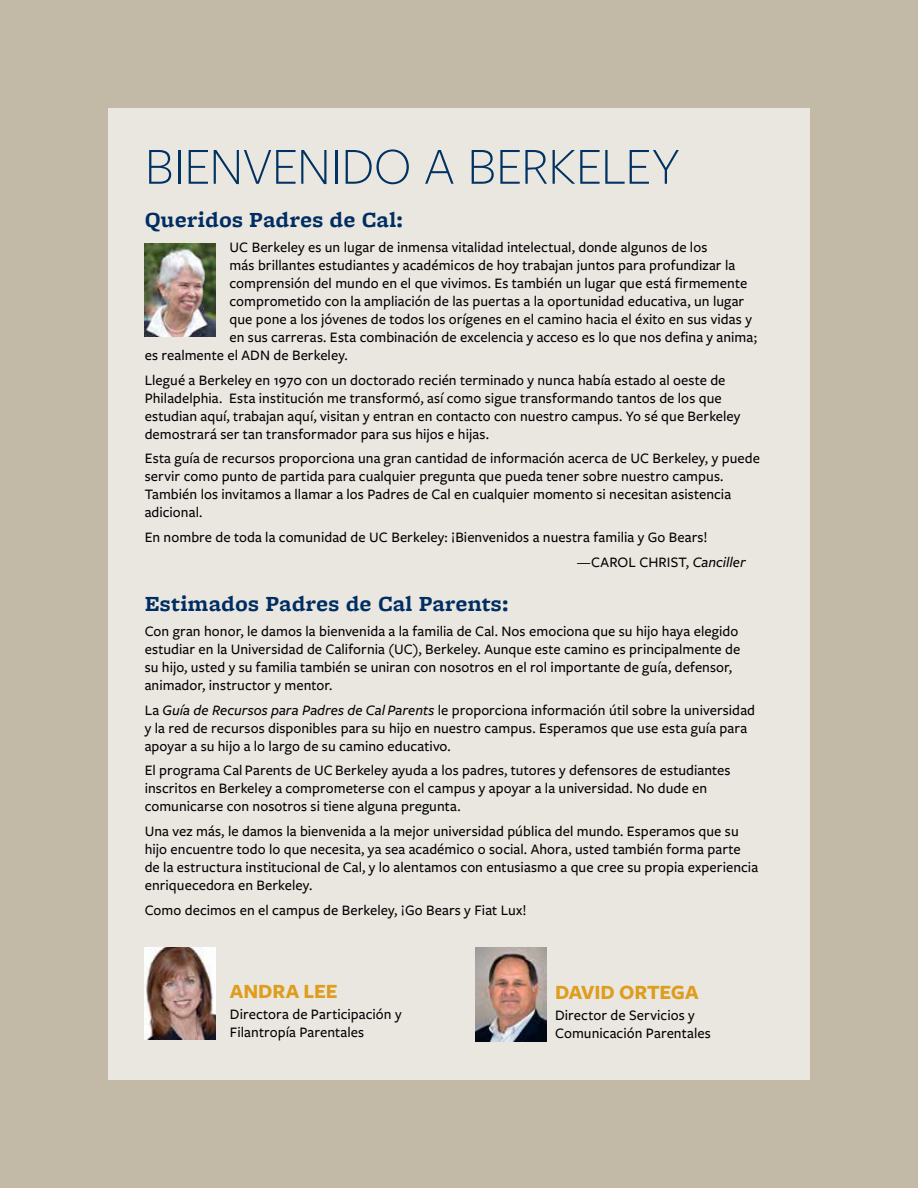
<style>
.page{position:relative;width:918px;height:1188px;background:#c2b9a7}
.page>*{position:absolute;margin:0;border:0;box-sizing:border-box;transform-origin:0 0}
.t1{font:300 54px "Freight Sans Pro";letter-spacing:-.01em;color:#003262}
.t2{font:700 22.5px "Freight Micro Pro";letter-spacing:.005em;color:#002d62}
.t3{font:700 21px "Freight Sans Pro";letter-spacing:-.005em;color:#de9d1d}
.t4{font:500 15px/18px "Freight Sans Pro";letter-spacing:.005em;color:#000}
.s1{font-style:italic}
</style>
<div class="page">
<div style="left:108px;top:108px;width:702px;height:972px;background:#eae7e1"></div>
<img style="left:145px;top:948px;width:71px;height:91px">
<img style="left:475px;top:948px;width:71px;height:93px">
<img style="left:145px;top:243px;width:71px;height:94px">
<h1 class="t1" style="left:145px;top:130px;width:536px">BIENVENIDO A BERKELEY</h1>
<h2 class="t2" style="left:145px;top:204px;width:260px">Queridos Padres de Cal:</h2>
<p class="t4" style="left:230px;top:237px;width:479px">UC Berkeley es un lugar de inmensa vitalidad intelectual, donde algunos de los</p>
<p class="t4" style="left:230px;top:255px;width:507px">más brillantes estudiantes y académicos de hoy trabajan juntos para profundizar la</p>
<p class="t4" style="left:230px;top:273px;width:519px">comprensión del mundo en el que vivimos. Es también un lugar que está firmemente</p>
<p class="t4" style="left:230px;top:291px;width:516px">comprometido con la ampliación de las puertas a la oportunidad educativa, un lugar</p>
<p class="t4" style="left:230px;top:309px;width:524px">que pone a los jóvenes de todos los orígenes en el camino hacia el éxito en sus vidas y</p>
<p class="t4" style="left:230px;top:327px;width:529px">en sus carreras. Esta combinación de excelencia y acceso es lo que nos defina y anima;</p>
<p class="t4" style="left:145px;top:345px;width:205px">es realmente el ADN de Berkeley.</p>
<p class="t4" style="left:145px;top:370px;width:597px">Llegué a Berkeley en 1970 con un doctorado recién terminado y nunca había estado al oeste de Philadelphia. Esta institución me transformó, así como sigue transformando tantos de los que estudian aquí, trabajan aquí, visitan y entran en contacto con nuestro campus. Yo sé que Berkeley demostrará ser tan transformador para sus hijos e hijas.</p>
<p class="t4" style="left:145px;top:449px;width:617px">Esta guía de recursos proporciona una gran cantidad de información acerca de UC Berkeley, y puede servir como punto de partida para cualquier pregunta que pueda tener sobre nuestro campus.<br>También los invitamos a llamar a los Padres de Cal en cualquier momento si necesitan asistencia adicional.</p>
<p class="t4" style="left:577px;top:524px;width:171px;line-height:24.8px;text-indent:-432px">En nombre de toda la comunidad de UC Berkeley: ¡Bienvenidos a nuestra familia y Go Bears! —CAROL CHRIST, <span class="s1">Canciller</span></p>
<h2 class="t2" style="left:145px;top:588px;width:366px">Estimados Padres de Cal Parents:</h2>
<p class="t4" style="left:145px;top:621px;width:597px">Con gran honor, le damos la bienvenida a la familia de Cal. Nos emociona que su hijo haya elegido estudiar en la Universidad de California (UC), Berkeley. Aunque este camino es principalmente de su hijo, usted y su familia también se uniran con nosotros en el rol importante de guÍa, defensor, animador, instructor y mentor.</p>
<p class="t4" style="left:145px;top:700px;width:612px">La <span class="s1">Guía de Recursos para Padres de Cal Parents</span> le proporciona información útil sobre la universidad y la red de recursos disponibles para su hijo en nuestro campus. Esperamos que use esta guía para apoyar a su hijo a lo largo de su camino educativo.</p>
<p class="t4" style="left:145px;top:761px;width:587px">El programa Cal Parents de UC Berkeley ayuda a los padres, tutores y defensores de estudiantes inscritos en Berkeley a comprometerse con el campus y apoyar a la universidad. No dude en comunicarse con nosotros si tiene alguna pregunta.</p>
<p class="t4" style="left:145px;top:822px;width:615px">Una vez más, le damos la bienvenida a la mejor universidad pública del mundo. Esperamos que su hijo encuentre todo lo que necesita, ya sea académico o social. Ahora, usted también forma parte de la estructura institucional de Cal, y lo alentamos con entusiasmo a que cree su propia experiencia enriquecedora en Berkeley.</p>
<p class="t4" style="left:145px;top:900px;width:383px">Como decimos en el campus de Berkeley, ¡Go Bears y Fiat Lux!</p>
<h3 class="t3" style="left:230px;top:977px;width:109px">ANDRA LEE</h3>
<p class="t4" style="left:230px;top:1005px;width:173px">Directora de Participación y<br>Filantropía Parentales</p>
<h3 class="t3" style="left:555px;top:977px;width:145px">DAVID ORTEGA</h3>
<p class="t4" style="left:555px;top:1005px;width:157px">Director de Servicios y<br>Comunicación Parentales</p>
</div>
